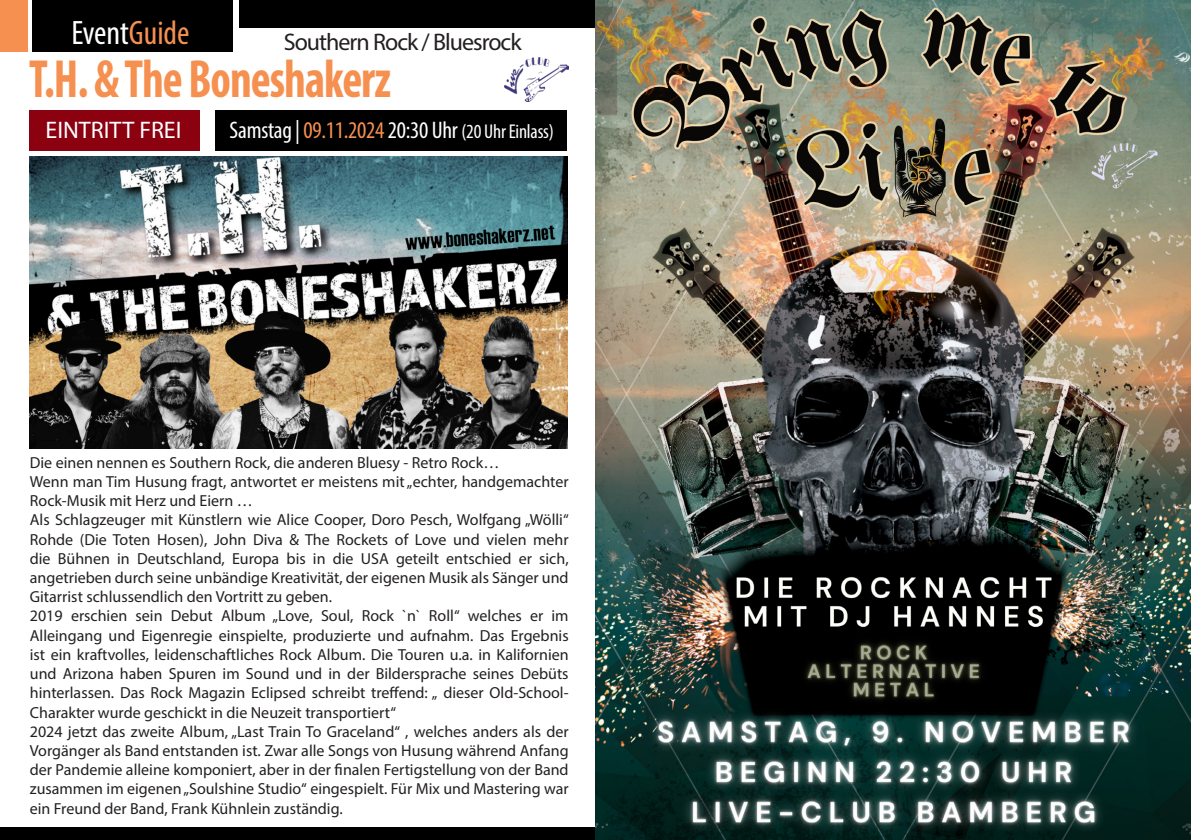
<style>
.page{position:relative;width:1191px;height:840px;background:#fff}
.page>*{position:absolute;margin:0;border:0;box-sizing:border-box;transform-origin:0 0}
.t1{font:700 condensed 54px "Myriad Pro";letter-spacing:-.02em;color:#f69050;scale:.88 1}
.t2{font:condensed 34px "Myriad Pro";color:#fff}
.t3{font:condensed 24px "Myriad Pro";letter-spacing:-.01em;color:#fff}
.t4{font:24px "Myriad Pro";letter-spacing:-.04em;color:#231f20}
.t5{font:24px "Myriad Pro";color:#fff}
.t6{font:16px/19.2px "Myriad Pro";color:#231f20}
.s1{color:#f69050}
.s2{font-size:20px}
</style>
<div class="page">
<div style="left:239px;top:0;width:356px;height:27px;background:#000"></div>
<div style="left:32px;top:0;width:200px;height:51px;background:#000"></div>
<div style="left:0;top:0;width:27px;height:51px;background:#f69050"></div>
<div style="left:0;top:827px;width:1191px;height:12px;background:#000"></div>
<img style="left:504px;top:58px;width:64px;height:44px">
<div style="left:215px;top:110px;width:352px;height:41px;background:#000"></div>
<div style="left:29px;top:110px;width:170px;height:41px;background:#8b0110"></div>
<img style="left:29px;top:156px;width:539px;height:292px">
<img style="left:595px;top:0;width:596px;height:839px">
<h2 class="t2" style="left:71px;top:12px;width:120px">Event<span class="s1">Guide</span></h2>
<h3 class="t4" style="left:284px;top:27px;width:239px">Southern Rock / Bluesrock</h3>
<h1 class="t1" style="left:29px;top:45px;width:413px">T.H. &amp; The Boneshakerz</h1>
<h3 class="t5" style="left:46px;top:115px;width:137px">EINTRITT FREI</h3>
<h3 class="t3" style="left:229px;top:115px;width:326px">Samstag|<span class="s1">09.11.2024</span>20:30 Uhr <span class="s2">(20 Uhr Einlass)</span></h3>
<p class="t6" style="left:30px;top:452px;width:540px">Die einen nennen es Southern Rock, die anderen Bluesy - Retro Rock…<br>Wenn man Tim Husung fragt, antwortet er meistens mit „echter, handgemachter Rock-Musik mit Herz und Eiern …<br>Als Schlagzeuger mit Künstlern wie Alice Cooper, Doro Pesch, Wolfgang „Wölli“ Rohde (Die Toten Hosen), John Diva &amp; The Rockets of Love und vielen mehr die Bühnen in Deutschland, Europa bis in die USA geteilt entschied er sich, angetrieben durch seine unbändige Kreativität, der eigenen Musik als Sänger und Gitarrist schlussendlich den Vortritt zu geben.<br>2019 erschien sein Debut Album „Love, Soul, Rock `n` Roll“ welches er im Alleingang und Eigenregie einspielte, produzierte und aufnahm. Das Ergebnis ist ein kraftvolles, leidenschaftliches Rock Album. Die Touren u.a. in Kalifornien und Arizona haben Spuren im Sound und in der Bildersprache seines Debüts hinterlassen. Das Rock Magazin Eclipsed schreibt treffend: „ dieser Old-School-Charakter wurde geschickt in die Neuzeit transportiert“<br>2024 jetzt das zweite Album, „Last Train To Graceland“ , welches anders als der Vorgänger als Band entstanden ist. Zwar alle Songs von Husung während Anfang der Pandemie alleine komponiert, aber in der finalen Fertigstellung von der Band zusammen im eigenen „Soulshine Studio“ eingespielt. Für Mix und Mastering war ein Freund der Band, Frank Kühnlein zuständig.</p>
</div>
